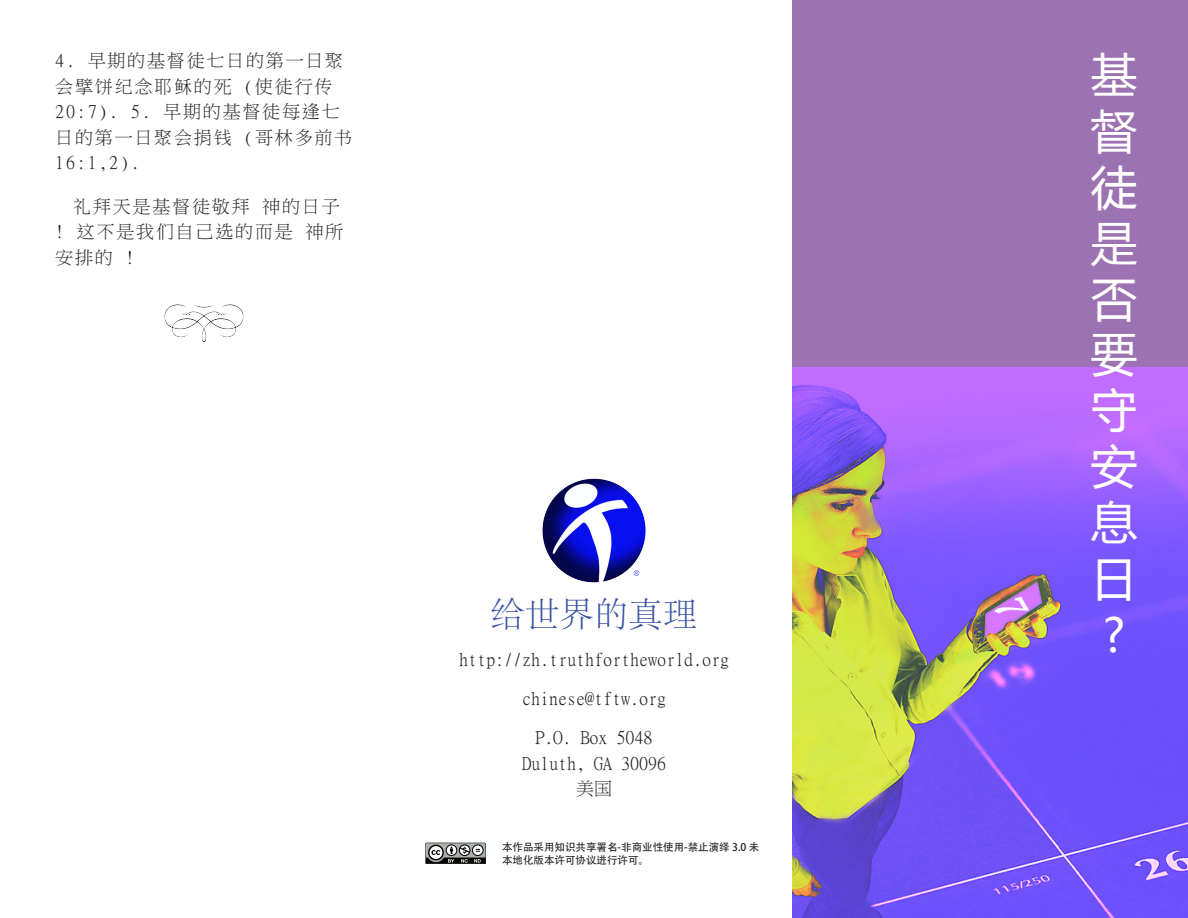
<style>
.page{position:relative;width:1188px;height:918px;background:#fff}
.page>*{position:absolute;margin:0;border:0;box-sizing:border-box;transform-origin:0 0}
.t1{font:46.5px/55.9px "Microsoft Ya Hei";color:#fff}
.t2{font:300 34.5px "Adobe Song Std";color:#3a53a3}
.tractText{font:18px/25.5px "Ming Li U";letter-spacing:.1em;color:#231f20}
.tractText-2{font:18px "Ming Li U";color:#231f20}
.t3{font:10.5px/12.6px "Adobe Heiti Std";color:#231f20}
</style>
<div class="page">
<img style="left:542px;top:478px;width:104px;height:105px">
<svg style="left:425px;top:843px;width:61px;height:21px"></svg>
<div style="left:792px;top:0;width:396px;height:400px;background:#9c73b2"></div>
<img style="left:792px;top:368px;width:396px;height:550px">
<img style="left:164px;top:304px;width:80px;height:38px">
<p class="tractText" style="left:55px;top:48px;width:299px">4. 早期的基督徒七日的第一日聚会擘饼纪念耶稣的死 (使徒行传<br>20:7). 5. 早期的基督徒每逢七日的第一日聚会捐钱 (哥林多前书<br>16:1,2).</p>
<p class="tractText" style="left:55px;top:194px;width:290px;text-indent:18px">礼拜天是基督徒敬拜 神的日子! 这不是我们自己选的而是 神所安排的 !</p>
<p class="t2" style="left:490px;top:596px;width:208px">给世界的真理</p>
<p class="tractText-2" style="left:459px;top:651px;width:271px">http://zh.truthfortheworld.org</p>
<p class="tractText-2" style="left:522px;top:690px;width:145px">chinese@tftw.org</p>
<p class="tractText" style="left:536px;top:725px;width:118px">P.O. Box 5048</p>
<p class="tractText-2" style="left:522px;top:754px;width:145px">Duluth, GA 30096</p>
<p class="tractText" style="left:576px;top:776px;width:37px">美国</p>
<p class="t3" style="left:502px;top:841px;width:259px">本作品采用知识共享署名-非商业性使用-禁止演绎 3.0 未本地化版本许可协议进行许可。</p>
<p class="t1" style="left:1091px;top:46px;width:48px">基督徒是否要守安息日?</p>
</div>
